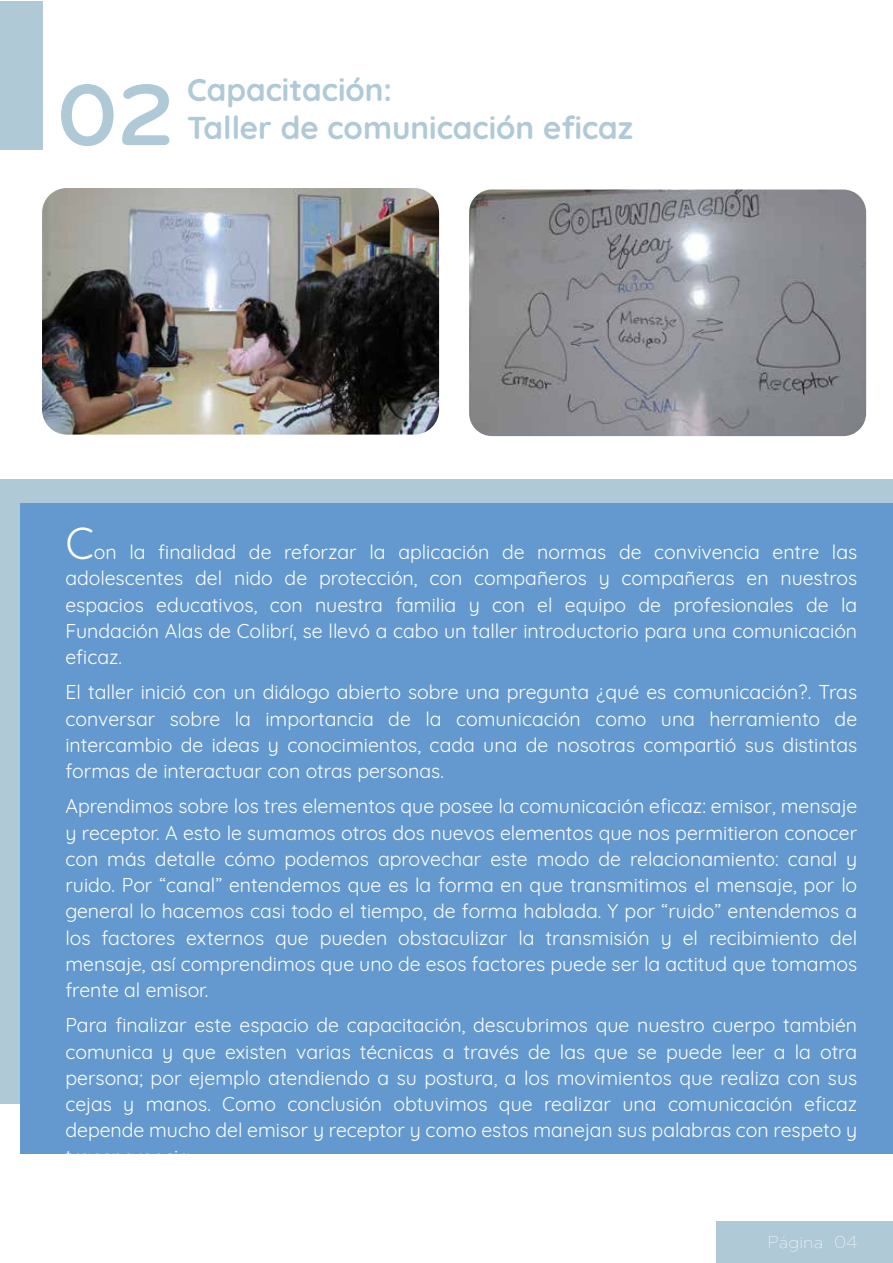
<style>
.page{position:relative;width:893px;height:1263px;background:#fff}
.page>*{position:absolute;margin:0;border:0;box-sizing:border-box;transform-origin:0 0}
.t1{font:700 90px "Bryant Pro";color:#afc9d7}
.t2{font:43.5px "Quicksand";color:#fff}
.t3{font:700 31.5px/37.8px "Quicksand";color:#afc9d7}
.t4{font:19.5px/26.2px "Quicksand";color:#fff;text-align:justify}
.t5{font:300 18px "Bryant Pro";color:#fff}
</style>
<div class="page">
<div style="left:0;top:480px;width:893px;height:624px;background:#afc9d7"></div>
<div style="left:20px;top:503px;width:872px;height:651px;background:#6399ce"></div>
<div style="left:0;top:1px;width:42px;height:148px;background:#afc9d7"></div>
<div style="left:717px;top:1221px;width:176px;height:42px;background:#afc9d7"></div>
<img style="left:42px;top:188px;width:397px;height:247px">
<img style="left:469px;top:189px;width:397px;height:247px">
<h1 class="t1" style="left:57px;top:59px;width:119px">02</h1>
<h3 class="t3" style="left:187px;top:68px;width:448px">Capacitación:<br>Taller de comunicación eficaz</h3>
<h2 class="t2" style="left:65px;top:510px;width:30px">C</h2>
<p class="t4" style="left:65px;top:537px;width:793px;text-indent:28px">on la finalidad de reforzar la aplicación de normas de convivencia entre las adolescentes del nido de protección, con compañeros y compañeras en nuestros espacios educativos, con nuestra familia y con el equipo de profesionales de la Fundación Alas de Colibrí, se llevó a cabo un taller introductorio para una comunicación eficaz.</p>
<p class="t4" style="left:65px;top:677px;width:793px">El taller inició con un diálogo abierto sobre una pregunta ¿qué es comunicación?. Tras conversar sobre la importancia de la comunicación como una herramiento de intercambio de ideas y conocimientos, cada una de nosotras compartió sus distintas formas de interactuar con otras personas.</p>
<p class="t4" style="left:65px;top:791px;width:793px">Aprendimos sobre los tres elementos que posee la comunicación eficaz: emisor, mensaje y receptor. A esto le sumamos otros dos nuevos elementos que nos permitieron conocer con más detalle cómo podemos aprovechar este modo de relacionamiento: canal y ruido. Por “canal” entendemos que es la forma en que transmitimos el mensaje, por lo general lo hacemos casi todo el tiempo, de forma hablada. Y por “ruido” entendemos a los factores externos que pueden obstaculizar la transmisión y el recibimiento del mensaje, así comprendimos que uno de esos factores puede ser la actitud que tomamos frente al emisor.</p>
<p class="t4" style="left:65px;top:1010px;width:793px">Para finalizar este espacio de capacitación, descubrimos que nuestro cuerpo también comunica y que existen varias técnicas a través de las que se puede leer a la otra persona; por ejemplo atendiendo a su postura, a los movimientos que realiza con sus cejas y manos. Como conclusión obtuvimos que realizar una comunicación eficaz depende mucho del emisor y receptor y como estos manejan sus palabras con respeto y</p>
<p class="t5" style="left:767px;top:1232px;width:92px">Página 04</p>
</div>
